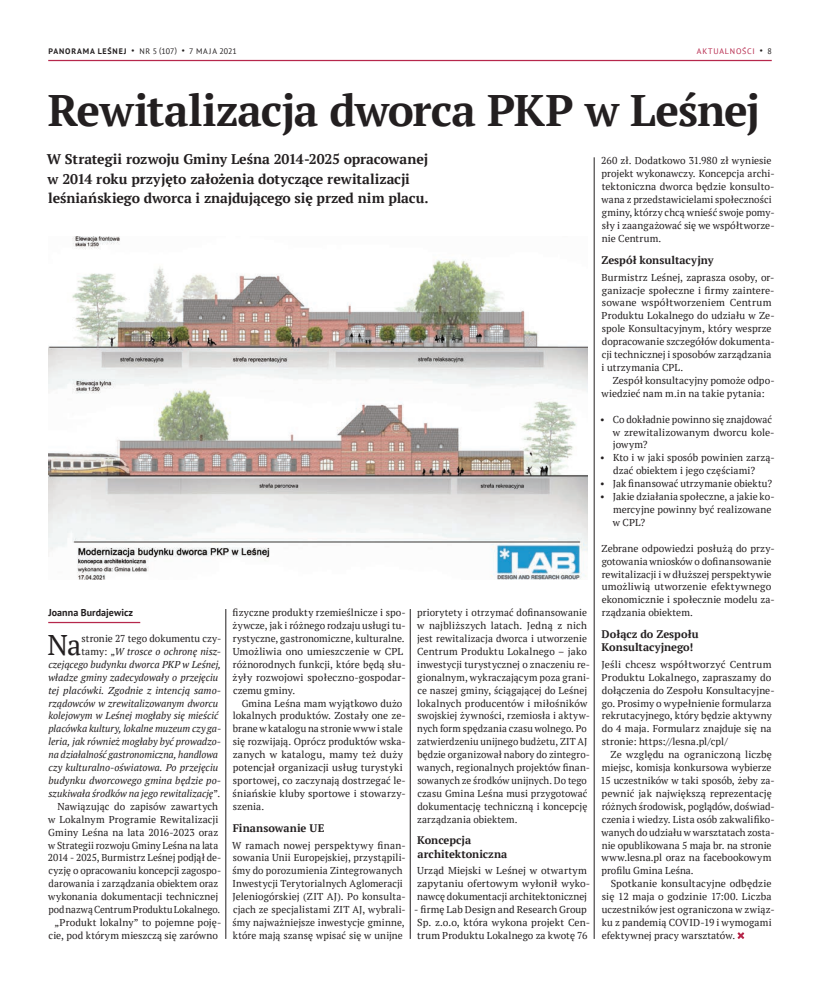
<style>
.page{position:relative;width:820px;height:993px;background:#fff}
.page>*{position:absolute;margin:0;border:0;box-sizing:border-box;transform-origin:0 0}
.t1{font:700 44px "PT Serif";letter-spacing:-.02em;color:#231f20}
.główny_inicjał_wypus{font:28.4px "PT Serif";color:#231f20}
.lead_3_łamy{font:700 14px/19.5px "PT Serif";letter-spacing:-.005em;color:#231f20}
.śródtytuł{font:700 11px/13.2px "PT Serif";color:#231f20}
.główny_akapitowy_1_a{font:10px/12.9px "PT Serif";letter-spacing:.01em;color:#231f20}
.główny_akapitowy{font:10px/12.9px "PT Serif";letter-spacing:.005em;color:#231f20}
.główny_inicjał_wypus-2{font:italic 10px "PT Serif";color:#231f20}
.główny_inicjał_wypus-3{font:10px "PT Serif";letter-spacing:-.005em;color:#231f20}
.autor{font:700 10px "PT Sans";letter-spacing:.005em;color:#231f20}
.t2{font:8px "PT Sans";color:#231f20}
.t3{font:8px "PT Sans";letter-spacing:.1em;color:#b6274b}
.s1{font-weight:700}
.s2{color:#231f20}
.s3{font-style:normal}
</style>
<div class="page">
<hr style="left:48px;top:60px;width:723px;height:1px;background:#b6274b">
<hr style="left:48px;top:621px;width:92px;height:2px;background:#b6274b">
<svg style="left:737px;top:932px;width:6px;height:6px"></svg>
<hr style="left:225px;top:609px;width:1px;height:329px;background:#231f20">
<hr style="left:410px;top:609px;width:1px;height:329px;background:#231f20">
<hr style="left:593px;top:157px;width:1px;height:781px;background:#231f20">
<img style="left:48px;top:236px;width:539px;height:343px">
<p class="t2" style="left:49px;top:46px;width:190px"><span class="s1">PANORAMA LEŚNEJ</span> • NR 5 (107) • 7 MAJA 2021</p>
<p class="t3" style="left:696px;top:46px;width:76px">AKTUALNOŚCI <span class="s2">• 8</span></p>
<p class="t1" style="left:48px;top:80px;width:713px">Rewitalizacja dworca PKP w Leśnej</p>
<p class="lead_3_łamy" style="left:47px;top:149px;width:383px">W Strategii rozwoju Gminy Leśna 2014-2025 opracowanej w 2014 roku przyjęto założenia dotyczące rewitalizacji leśniańskiego dworca i znajdującego się przed nim placu.</p>
<p class="główny_akapitowy_1_a" style="left:601px;top:154px;width:175px">260 zł. Dodatkowo 31.980 zł wyniesie projekt wykonawczy. Koncepcja archi&shy;tektoniczna dworca będzie konsulto&shy;wana z przedstawicielami społeczności gminy, którzy chcą wnieść swoje pomy&shy;sły i zaangażować się we współtworze&shy;nie Centrum.</p>
<p class="śródtytuł" style="left:601px;top:253px;width:113px">Zespół konsultacyjny</p>
<p class="główny_akapitowy_1_a" style="left:601px;top:270px;width:174px">Burmistrz Leśnej, zaprasza osoby, or&shy;ganizacje społeczne i firmy zaintere&shy;sowane współtworzeniem Centrum Produktu Lokalnego do udziału w Ze&shy;spole Konsultacyjnym, który wesprze dopracowanie szczegółów dokumenta&shy;cji technicznej i sposobów zarządzania i utrzymania CPL.</p>
<p class="główny_akapitowy" style="left:601px;top:373px;width:174px;text-indent:11px">Zespół konsultacyjny pomoże odpo&shy;wiedzieć nam m.in na takie pytania:</p>
<p class="główny_akapitowy_1_a" style="left:612px;top:412px;width:163px;text-indent:-13px">• Co dokładnie powinno się znajdować w zrewitalizowanym dworcu kole&shy;jowym?</p>
<p class="główny_akapitowy_1_a" style="left:613px;top:451px;width:163px;text-indent:-13px">• Kto i w jaki sposób powinien zarzą&shy;dzać obiektem i jego częściami?</p>
<p class="główny_akapitowy_1_a" style="left:600px;top:477px;width:173px">• Jak finansować utrzymanie obiektu?</p>
<p class="główny_akapitowy_1_a" style="left:612px;top:490px;width:163px;text-indent:-13px">• Jakie działania społeczne, a jakie ko&shy;mercyjne powinny być realizowane w CPL?</p>
<p class="główny_akapitowy_1_a" style="left:601px;top:541px;width:174px">Zebrane odpowiedzi posłużą do przy&shy;gotowania wniosków o dofinansowanie rewitalizacji i w dłuższej perspektywie umożliwią utworzenie efektywnego ekonomicznie i społecznie modelu za&shy;rządzania obiektem.</p>
<p class="śródtytuł" style="left:601px;top:627px;width:98px">Dołącz do Zespołu<br>Konsultacyjnego!</p>
<p class="główny_akapitowy_1_a" style="left:601px;top:657px;width:175px">Jeśli chcesz współtworzyć Centrum Produktu Lokalnego, zapraszamy do dołączenia do Zespołu Konsultacyjne&shy;go. Prosimy o wypełnienie formularza rekrutacyjnego, który będzie aktywny do 4 maja. Formularz znajduje się na stronie: https://lesna.pl/cpl/</p>
<p class="główny_akapitowy" style="left:600px;top:747px;width:175px;text-indent:10px">Ze względu na ograniczoną liczbę miejsc, komisja konkursowa wybierze 15 uczestników w taki sposób, żeby za&shy;pewnić jak największą reprezentację różnych środowisk, poglądów, doświad&shy;czenia i wiedzy. Lista osób zakwalifiko&shy;wanych do udziału w warsztatach zosta&shy;nie opublikowana 5 maja br. na stronie www.lesna.pl oraz na facebookowym profilu Gmina Leśna.</p>
<p class="główny_akapitowy" style="left:601px;top:876px;width:174px;text-indent:9px">Spotkanie konsultacyjne odbędzie się 12 maja o godzinie 17:00. Liczba uczestników jest ograniczona w związ&shy;ku z pandemią COVID-19 i wymogami efektywnej pracy warsztatów.</p>
<p class="główny_akapitowy" style="left:232px;top:606px;width:174px">fizyczne produkty rzemieślnicze i spo&shy;żywcze, jak i różnego rodzaju usługi tu&shy;rystyczne, gastronomiczne, kulturalne.<br>Umożliwia ono umieszczenie w CPL różnorodnych funkcji, które będą słu&shy;żyły rozwojowi społeczno-gospodar&shy;czemu gminy.</p>
<p class="główny_akapitowy" style="left:232px;top:696px;width:174px;text-indent:9px">Gmina Leśna mam wyjątkowo dużo lokalnych produktów. Zostały one ze&shy;brane w katalogu na stronie www i stale się rozwijają. Oprócz produktów wska&shy;zanych w katalogu, mamy też duży potencjał organizacji usług turystyki sportowej, co zaczynają dostrzegać le&shy;śniańskie kluby sportowe i stowarzy&shy;szenia.</p>
<p class="śródtytuł" style="left:233px;top:820px;width:93px">Finansowanie UE</p>
<p class="główny_akapitowy_1_a" style="left:232px;top:838px;width:175px">W ramach nowej perspektywy finan&shy;sowania Unii Europejskiej, przystąpili&shy;śmy do porozumienia Zintegrowanych Inwestycji Terytorialnych Aglomeracji Jeleniogórskiej (ZIT AJ). Po konsulta&shy;cjach ze specjalistami ZIT AJ, wybrali&shy;śmy najważniejsze inwestycje gminne, które mają szansę wpisać się w unijne</p>
<p class="główny_akapitowy_1_a" style="left:417px;top:606px;width:174px">priorytety i otrzymać dofinansowanie w najbliższych latach. Jedną z nich jest rewitalizacja dworca i utworzenie Centrum Produktu Lokalnego – jako inwestycji turystycznej o znaczeniu re&shy;gionalnym, wykraczającym poza grani&shy;ce naszej gminy, ściągającej do Leśnej lokalnych producentów i miłośników swojskiej żywności, rzemiosła i aktyw&shy;nych form spędzania czasu wolnego. Po zatwierdzeniu unijnego budżetu, ZIT AJ będzie organizował nabory do zintegro&shy;wanych, regionalnych projektów finan&shy;sowanych ze środków unijnych. Do tego czasu Gmina Leśna musi przygotować dokumentację techniczną i koncepcję zarządzania obiektem.</p>
<p class="śródtytuł" style="left:417px;top:833px;width:92px">Koncepcja architektoniczna</p>
<p class="główny_akapitowy_1_a" style="left:417px;top:864px;width:174px">Urząd Miejski w Leśnej w otwartym zapytaniu ofertowym wyłonił wyko&shy;nawcę dokumentacji architektonicznej</p>
<p class="główny_akapitowy_1_a" style="left:414px;top:902px;width:177px">- firmę Lab Design and Research Group<br>Sp. z.o.o, która wykona projekt Cen&shy;trum Produktu Lokalnego za kwotę 76</p>
<p class="autor" style="left:48px;top:606px;width:86px">Joanna Burdajewicz</p>
<p class="główny_inicjał_wypus" style="left:47px;top:626px;width:35px">Na</p>
<p class="główny_inicjał_wypus-3" style="left:82px;top:631px;width:141px">stronie 27 tego dokumentu czy-</p>
<p class="główny_inicjał_wypus-2" style="left:81px;top:644px;width:141px"><span class="s3">tamy: „</span>W trosce o ochronę nisz-</p>
<p class="główny_inicjał_wypus-2" style="left:48px;top:657px;width:174px">czejącego budynku dworca PKP w Leśnej,</p>
<p class="główny_inicjał_wypus-2" style="left:48px;top:670px;width:171px">władze gminy zadecydowały o przejęciu</p>
<p class="główny_inicjał_wypus-2" style="left:48px;top:683px;width:174px">tej placówki. Zgodnie z intencją samo-</p>
<p class="główny_inicjał_wypus-2" style="left:48px;top:696px;width:171px">rządowców w zrewitalizowanym dworcu</p>
<p class="główny_inicjał_wypus-2" style="left:48px;top:709px;width:171px">kolejowym w Leśnej mogłaby się mieścić</p>
<p class="główny_inicjał_wypus-2" style="left:48px;top:722px;width:174px">placówka kultury, lokalne muzeum czy ga-</p>
<p class="główny_inicjał_wypus-2" style="left:48px;top:735px;width:174px">leria, jak również mogłaby być prowadzo-</p>
<p class="główny_inicjał_wypus-2" style="left:48px;top:748px;width:171px">na działalność gastronomiczna, handlowa</p>
<p class="główny_inicjał_wypus-2" style="left:48px;top:761px;width:171px">czy kulturalno-oświatowa. Po przejęciu</p>
<p class="główny_inicjał_wypus-2" style="left:48px;top:773px;width:174px">budynku dworcowego gmina będzie po-</p>
<p class="główny_inicjał_wypus-2" style="left:48px;top:786px;width:173px">szukiwała środków na jego rewitalizację<span class="s3">”.</span></p>
<p class="główny_akapitowy" style="left:48px;top:799px;width:175px;text-indent:9px">Nawiązując do zapisów zawartych w Lokalnym Programie Rewitalizacji Gminy Leśna na lata 2016-2023 oraz w Strategii rozwoju Gminy Leśna na lata 2014 - 2025, Burmistrz Leśnej podjął de&shy;cyzję o opracowaniu koncepcji zagospo&shy;darowania i zarządzania obiektem oraz wykonania dokumentacji technicznej pod nazwą Centrum Produktu Lokalnego.</p>
<p class="główny_akapitowy" style="left:49px;top:915px;width:174px;text-align:center">„Produkt lokalny” to pojemne poję&shy;cie, pod którym mieszczą się zarówno</p>
</div>
